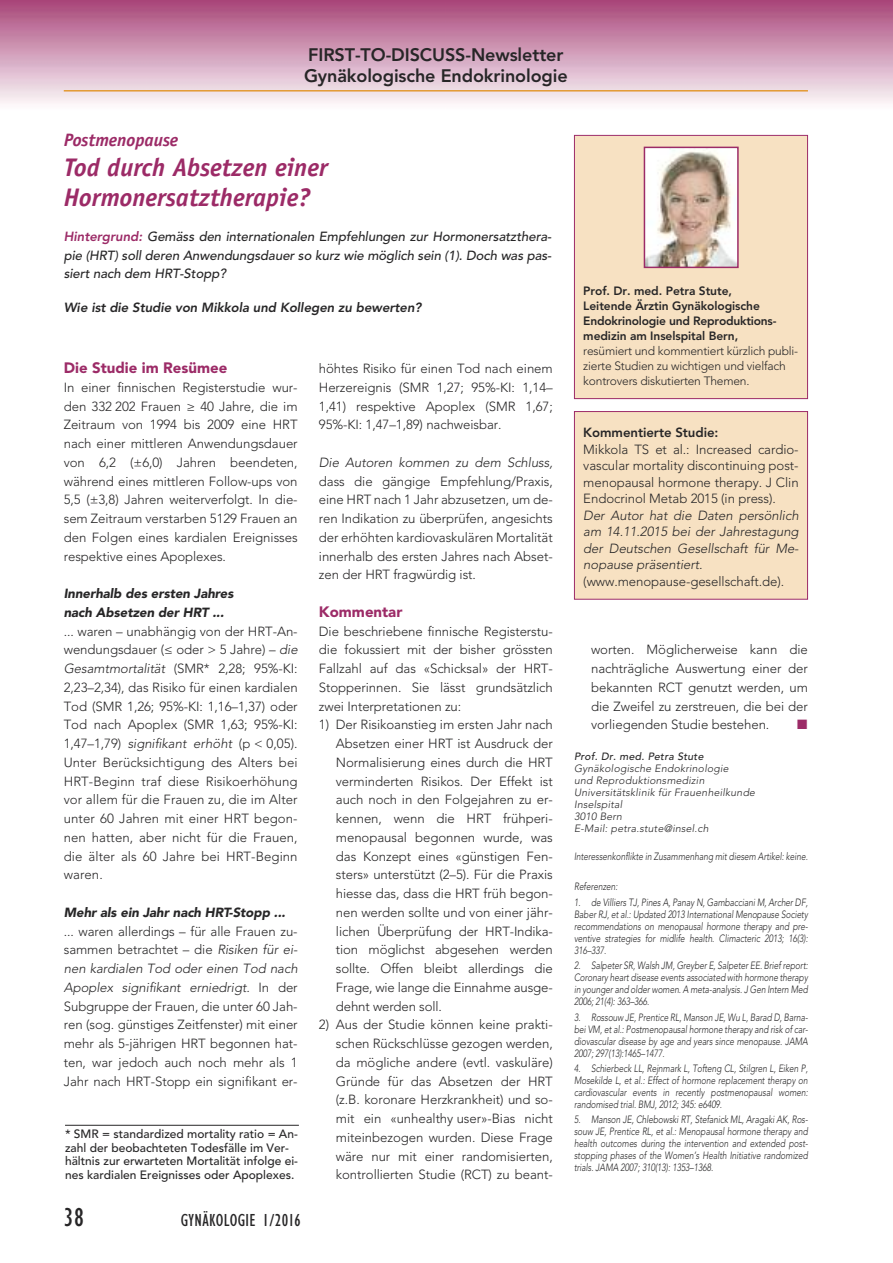
<style>
.page{position:relative;width:893px;height:1263px;background:#fff}
.page>*{position:absolute;margin:0;border:0;box-sizing:border-box;transform-origin:0 0}
.t1{font:condensed 27px "Gill Sans";color:#272627}
.t2{font:italic 700 25.5px/30px "Officina Sans";color:#9c2b67}
.t3{font:800 18px/21px "Avenir";letter-spacing:-.005em;color:#272627}
.t4{font:condensed 18px "Gill Sans";letter-spacing:.02em;color:#272627}
.t5{font:italic 700 18px "Officina Sans";letter-spacing:-.005em;color:#9c2b67}
.t6{font:900 15px "Avenir";color:#9c2b67}
.t7{font:13.5px "Zapf Dingbats";color:#9c2b67}
.t8{font:300 13.2px/18.8px "Avenir";letter-spacing:-.005em;color:#272627;text-align:justify}
.t9{font:italic 500 13.2px/18.8px "Avenir";letter-spacing:-.005em;color:#272627;text-align:justify}
.t10{font:italic 300 13.2px/16.5px "Avenir";letter-spacing:-.005em;color:#272627;text-align:justify}
.t11{font:italic 900 13.2px/18.8px "Avenir";letter-spacing:-.005em;color:#272627}
.t12{font:italic 800 13.2px "Avenir";letter-spacing:-.005em;color:#272627}
.t13{font:800 13.2px "Avenir";letter-spacing:-.005em;color:#272627}
.t14{font:500 12px/13.5px "Avenir";color:#272627}
.t15{font:800 12px/15px "Avenir";letter-spacing:-.005em;color:#272627}
.t16{font:300 12px/15px "Avenir";letter-spacing:-.015em;color:#272627}
.t17{font:italic 300 10.5px/12px "Avenir";letter-spacing:-.005em;color:#272627;text-align:justify;scale:.8 1}
.t18{font:italic 300 10.5px/12px "Avenir";letter-spacing:.02em;color:#272627}
.t19{font:italic 500 10.5px "Avenir";letter-spacing:.02em;color:#272627}
.s1{font-weight:800;color:#9c2b67}
.s2{font-style:italic}
</style>
<div class="page">
<img style="left:0;top:0;width:893px;height:103px">
<hr style="left:64px;top:90px;width:744px;height:2px;background:#e39a33">
<div style="left:575px;top:136px;width:232px;height:262px;background:#f7e1c2"></div>
<div style="left:574px;top:135px;width:234px;height:264px;border:1px solid #9c2b67"></div>
<img style="left:647px;top:150px;width:89px;height:115px">
<div style="left:644px;top:147px;width:95px;height:121px;border:2px solid #9c2b67"></div>
<div style="left:575px;top:412px;width:232px;height:187px;background:#f7e1c2"></div>
<div style="left:574px;top:411px;width:234px;height:189px;border:1px solid #9c2b67"></div>
<hr style="left:65px;top:1125px;width:234px;height:1px;background:#272627">
<h3 class="t3" style="left:304px;top:43px;width:265px">FIRST-TO-DISCUSS-Newsletter<br>Gynäkologische Endokrinologie</h3>
<h3 class="t5" style="left:64px;top:133px;width:116px">Postmenopause</h3>
<h2 class="t2" style="left:64px;top:154px;width:266px">Tod durch Absetzen einer<br>Hormonersatztherapie?</h2>
<p class="t9" style="left:64px;top:227px;width:489px"><span class="s1">Hintergrund:</span> Gemäss den internationalen Empfehlungen zur Hormonersatzthera&shy;pie (HRT) soll deren Anwendungsdauer so kurz wie möglich sein (1). Doch was pas&shy;siert nach dem HRT-Stopp?</p>
<p class="t12" style="left:64px;top:300px;width:359px">Wie ist die Studie von Mikkola und Kollegen zu bewerten?</p>
<p class="t6" style="left:64px;top:355px;width:165px">Die Studie im Resümee</p>
<p class="t8" style="left:64px;top:378px;width:235px">In einer finnischen Registerstudie wur&shy;den 332 202 Frauen ≥ 40 Jahre, die im Zeitraum von 1994 bis 2009 eine HRT nach einer mittleren Anwendungsdauer von 6,2 (±6,0) Jahren beendeten, während eines mittleren Follow-ups von 5,5 (±3,8) Jahren weiterverfolgt. In die&shy;sem Zeitraum verstarben 5129 Frauen an den Folgen eines kardialen Ereignisses respektive eines Apoplexes.</p>
<p class="t11" style="left:64px;top:584px;width:171px">Innerhalb des ersten Jahres nach Absetzen der HRT ...</p>
<p class="t8" style="left:64px;top:622px;width:235px">... waren – unabhängig von der HRT-An&shy;wendungsdauer (≤ oder &gt; 5 Jahre) – <span class="s2">die Gesamtmortalität</span> (SMR* 2,28; 95%-KI:<br>2,23–2,34), das Risiko für einen kardialen Tod (SMR 1,26; 95%-KI: 1,16–1,37) oder Tod nach Apoplex (SMR 1,63; 95%-KI:<br>1,47–1,79) <span class="s2">signifikant erhöht</span> (p &lt; 0,05).<br>Unter Berücksichtigung des Alters bei HRT-Beginn traf diese Risikoerhöhung vor allem für die Frauen zu, die im Alter unter 60 Jahren mit einer HRT begon&shy;nen hatten, aber nicht für die Frauen, die älter als 60 Jahre bei HRT-Beginn waren.</p>
<p class="t11" style="left:64px;top:903px;width:223px">Mehr als ein Jahr nach HRT-Stopp ...</p>
<p class="t8" style="left:64px;top:922px;width:235px">... waren allerdings – für alle Frauen zu&shy;sammen betrachtet – die <span class="s2">Risiken für ei&shy;nen kardialen Tod oder einen Tod nach Apoplex signifikant erniedrigt.</span> In der Subgruppe der Frauen, die unter 60 Jah&shy;ren (sog. günstiges Zeitfenster) mit einer mehr als 5-jährigen HRT begonnen hat&shy;ten, war jedoch auch noch mehr als 1<br>Jahr nach HRT-Stopp ein signifikant er-</p>
<p class="t14" style="left:65px;top:1127px;width:235px">* SMR = standardized mortality ratio = An&shy;zahl der beobachteten Todesfälle im Ver&shy;hältnis zur erwarteten Mortalität infolge ei&shy;nes kardialen Ereignisses oder Apoplexes.</p>
<h1 class="t1" style="left:64px;top:1207px;width:22px">38</h1>
<h3 class="t4" style="left:181px;top:1213px;width:122px">GYNÄKOLOGIE 1/2016</h3>
<p class="t8" style="left:319px;top:359px;width:235px">höhtes Risiko für einen Tod nach einem Herzereignis (SMR 1,27; 95%-KI: 1,14– 1,41) respektive Apoplex (SMR 1,67; 95%-KI: 1,47–1,89) nachweisbar.</p>
<p class="t10" style="left:319px;top:454px;width:235px">Die Autoren kommen zu dem Schluss,</p>
<p class="t8" style="left:319px;top:472px;width:235px">dass die gängige Empfehlung/Praxis, eine HRT nach 1 Jahr abzusetzen, um de&shy;ren Indikation zu überprüfen, angesichts der erhöhten kardiovaskulären Mortalität innerhalb des ersten Jahres nach Abset&shy;zen der HRT fragwürdig ist.</p>
<p class="t6" style="left:319px;top:599px;width:85px">Kommentar</p>
<p class="t8" style="left:319px;top:622px;width:235px">Die beschriebene finnische Registerstu&shy;die fokussiert mit der bisher grössten Fallzahl auf das «Schicksal» der HRT-Stopperinnen. Sie lässt grundsätzlich zwei Interpretationen zu:</p>
<p class="t8" style="left:336px;top:715px;width:218px;text-indent:-17px">1) Der Risikoanstieg im ersten Jahr nach Absetzen einer HRT ist Ausdruck der Normalisierung eines durch die HRT verminderten Risikos. Der Effekt ist auch noch in den Folgejahren zu er&shy;kennen, wenn die HRT frühperi&shy;menopausal begonnen wurde, was das Konzept eines «günstigen Fen&shy;sters» unterstützt (2–5). Für die Praxis hiesse das, dass die HRT früh begon&shy;nen werden sollte und von einer jähr&shy;lichen Überprüfung der HRT-Indika&shy;tion möglichst abgesehen werden sollte. Offen bleibt allerdings die Frage, wie lange die Einnahme ausge&shy;dehnt werden soll.</p>
<p class="t8" style="left:336px;top:1015px;width:218px;text-indent:-17px">2) Aus der Studie können keine prakti&shy;schen Rückschlüsse gezogen werden, da mögliche andere (evtl. vaskuläre)<br>Gründe für das Absetzen der HRT (z.B. koronare Herzkrankheit) und so&shy;mit ein «unhealthy user»-Bias nicht miteinbezogen wurden. Diese Frage wäre nur mit einer randomisierten, kontrollierten Studie (RCT) zu beant-</p>
<p class="t15" style="left:583px;top:283px;width:195px">Prof. Dr. med. Petra Stute,<br>Leitende Ärztin Gynäkologische<br>Endokrinologie und Reproduktions&shy;medizin am Inselspital Bern,</p>
<p class="t16" style="left:583px;top:344px;width:216px">resümiert und kommentiert kürzlich publi&shy;zierte Studien zu wichtigen und vielfach kontrovers diskutierten Themen.</p>
<p class="t13" style="left:583px;top:421px;width:137px">Kommentierte Studie:</p>
<p class="t8" style="left:583px;top:441px;width:217px;line-height:16.5px">Mikkola TS et al.: Increased cardio&shy;vascular mortality discontinuing post&shy;menopausal hormone therapy. J Clin Endocrinol Metab 2015 (in press).</p>
<p class="t10" style="left:583px;top:507px;width:217px">Der Autor hat die Daten persönlich am 14.11.2015 bei der Jahrestagung der Deutschen Gesellschaft für Me&shy;nopause präsentiert.</p>
<p class="t8" style="left:583px;top:572px;width:202px">(www.menopause-gesellschaft.de).</p>
<p class="t8" style="left:591px;top:640px;width:218px">worten. Möglicherweise kann die nachträgliche Auswertung einer der bekannten RCT genutzt werden, um die Zweifel zu zerstreuen, die bei der vorliegenden Studie bestehen.</p>
<p class="t7" style="left:797px;top:717px;width:12px">■</p>
<p class="t19" style="left:574px;top:750px;width:131px">Prof. Dr. med. Petra Stute</p>
<p class="t18" style="left:574px;top:762px;width:183px">Gynäkologische Endokrinologie<br>und Reproduktionsmedizin<br>Universitätsklinik für Frauenheilkunde<br>Inselspital<br>3010 Bern<br>E-Mail: petra.stute@insel.ch</p>
<p class="t17" style="left:574px;top:850px;width:294px">Interessenkonflikte in Zusammenhang mit diesem Artikel: keine.</p>
<p class="t17" style="left:574px;top:881px;width:56px">Referenzen:</p>
<p class="t17" style="left:574px;top:896px;width:294px">1. de Villiers TJ, Pines A, Panay N, Gambacciani M, Archer DF, Baber RJ, et al.: Updated 2013 International Menopause Society recommendations on menopausal hormone therapy and pre&shy;ventive strategies for midlife health. Climacteric 2013; 16(3):<br>316–337.</p>
<p class="t17" style="left:574px;top:959px;width:294px">2. Salpeter SR, Walsh JM, Greyber E, Salpeter EE. Brief report:<br>Coronary heart disease events associated with hormone therapy in younger and older women. A meta-analysis. J Gen Intern Med 2006; 21(4): 363–366.</p>
<p class="t17" style="left:574px;top:1011px;width:294px">3. Rossouw JE, Prentice RL, Manson JE, Wu L, Barad D, Barna&shy;bei VM, et al.: Postmenopausal hormone therapy and risk of car&shy;diovascular disease by age and years since menopause. JAMA 2007; 297(13):1465–1477.</p>
<p class="t17" style="left:574px;top:1062px;width:294px">4. Schierbeck LL, Rejnmark L, Tofteng CL, Stilgren L, Eiken P, Mosekilde L, et al.: Effect of hormone replacement therapy on cardiovascular events in recently postmenopausal women: randomised trial. BMJ, 2012; 345: e6409.</p>
<p class="t17" style="left:574px;top:1114px;width:294px">5. Manson JE, Chlebowski RT, Stefanick ML, Aragaki AK, Ros&shy;souw JE, Prentice RL, et al.: Menopausal hormone therapy and health outcomes during the intervention and extended post&shy;stopping phases of the Women’s Health Initiative randomized trials. JAMA 2007; 310(13): 1353–1368.</p>
</div>
